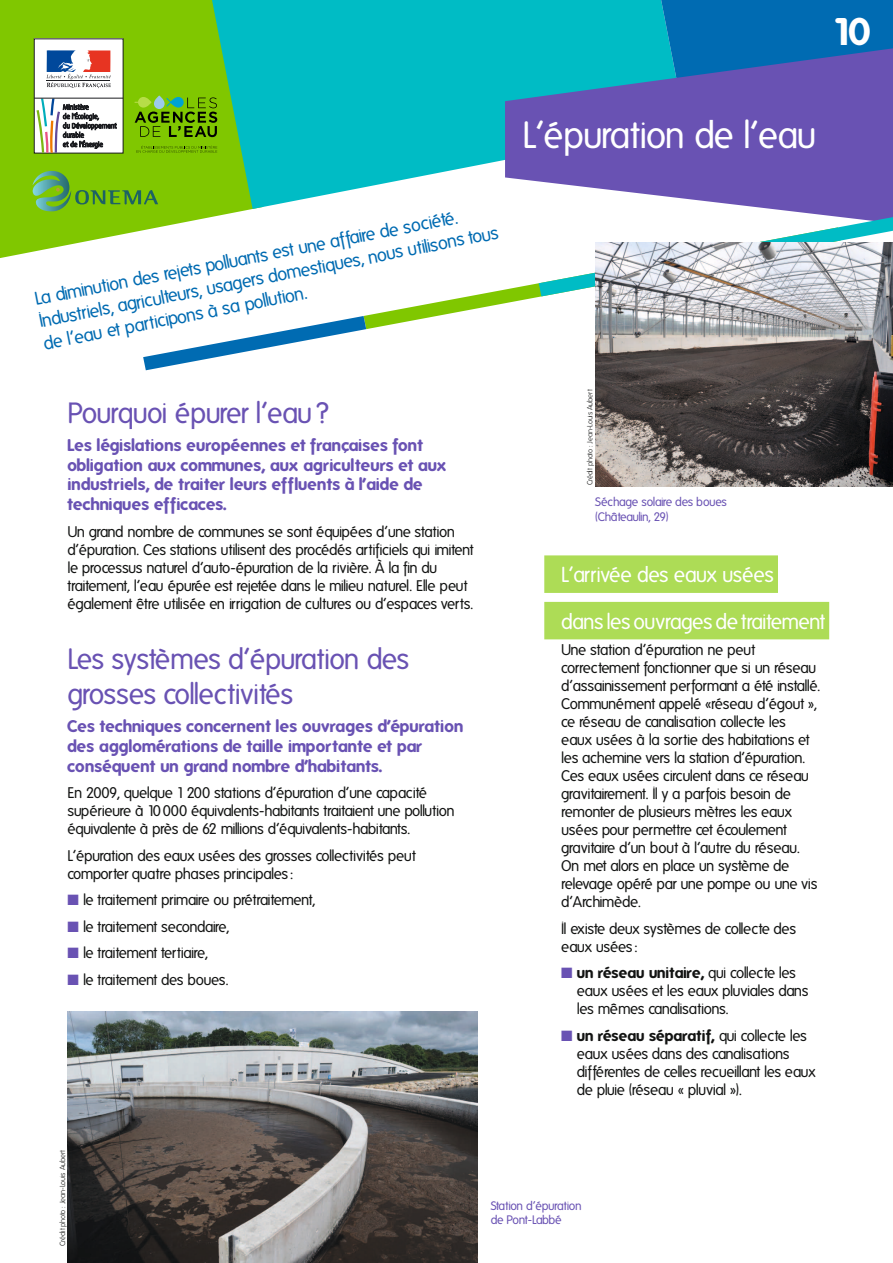
<style>
.page{position:relative;width:893px;height:1263px;background:#fff}
.page>*{position:absolute;margin:0;border:0;box-sizing:border-box;transform-origin:0 0}
.t1{font:700 37.5px "Folks";color:#fff}
.TITRE_FICHE{font:36.75px "Folks";letter-spacing:-.035em;color:#fff}
.TITRE{font:28.5px/34.2px "Folks";letter-spacing:-.03em;color:#6952b3}
.ENCADRE_VERT{font:21px "Folks";letter-spacing:-.03em;color:#fff}
.CHAPEAU{font:18px/22.5px "Folks";color:#006bb2}
.ACCROCHE{font:700 16.5px/19.8px "Folks";color:#6952b3}
.TEXTE_COURANT{font:15px/18px "Folks";letter-spacing:-.035em;color:#131413}
.LEGENDE{font:12px/14.4px "Folks";letter-spacing:-.035em;color:#6952b3}
.CREDIT_PHOTO{font:300 7.5px "Folks";letter-spacing:-.035em;color:#131413}
.s1{color:#6952b3}
.s2{font-weight:700}
</style>
<div class="page">
<svg style="left:0;top:0;width:252px;height:258px;fill:#80c700"></svg>
<svg style="left:212px;top:0;width:449px;height:209px;background:#1ec2be"></svg>
<div style="left:661px;top:0;width:232px;height:48px;background:#006bb2"></div>
<svg style="left:505px;top:48px;width:388px;height:169px;background:#6770bc"></svg>
<svg style="left:32px;top:171px;width:126px;height:41px;background:#6fb623"></svg>
<div style="left:34px;top:39px;width:89px;height:114px;background:#fff"></div>
<div style="left:34px;top:38px;width:89px;height:115px;border:1px solid #1b1c20"></div>
<svg style="left:46px;top:51px;width:65px;height:37px"></svg>
<hr style="left:34px;top:98px;width:89px;height:1px;background:#1b1c20">
<svg style="left:36px;top:98px;width:80px;height:55px"></svg>
<svg style="left:154px;top:95px;width:11px;height:14px"></svg>
<svg style="left:134px;top:97px;width:83px;height:40px;background:#629b10"></svg>
<svg style="left:136px;top:145px;width:81px;height:8px"></svg>
<svg style="left:364px;top:283px;width:180px;height:46px"></svg>
<svg style="left:143px;top:316px;width:223px;height:54px"></svg>
<svg style="left:539px;top:217px;width:354px;height:79px"></svg>
<div style="left:544px;top:555px;width:234px;height:38px;background:#addc56"></div>
<div style="left:544px;top:602px;width:285px;height:37px;background:#addc56"></div>
<img style="left:595px;top:242px;width:298px;height:244px">
<img style="left:67px;top:1011px;width:410px;height:252px">
<p class="t1" style="left:834px;top:10px;width:38px">10</p>
<p class="CHAPEAU" style="left:33px;top:288px;width:469px;rotate:-11deg">La diminution des rejets polluants est une affaire de société.<br>Industriels, agriculteurs, usagers domestiques, nous utilisons tous de l’eau et participons à sa pollution.</p>
<p class="TITRE" style="left:67px;top:396px;width:263px">Pourquoi épurer l’eau ?</p>
<p class="ACCROCHE" style="left:67px;top:435px;width:381px">Les législations européennes et françaises font obligation aux communes, aux agriculteurs et aux industriels, de traiter leurs effluents à l’aide de techniques efficaces.</p>
<p class="TEXTE_COURANT" style="left:67px;top:523px;width:407px">Un grand nombre de communes se sont équipées d’une station d’épuration. Ces stations utilisent des procédés artificiels qui imitent le processus naturel d’auto-épuration de la rivière. À la fin du traitement, l’eau épurée est rejetée dans le milieu naturel. Elle peut également être utilisée en irrigation de cultures ou d’espaces verts.</p>
<p class="TITRE" style="left:67px;top:643px;width:343px">Les systèmes d’épuration des grosses collectivités</p>
<p class="ACCROCHE" style="left:67px;top:716px;width:398px">Ces techniques concernent les ouvrages d’épuration des agglomérations de taille importante et par conséquent un grand nombre d’habitants.</p>
<p class="TEXTE_COURANT" style="left:67px;top:784px;width:389px">En 2009, quelque 1 200 stations d’épuration d’une capacité supérieure à 10 000 équivalents-habitants traitaient une pollution équivalente à près de 62 millions d’équivalents-habitants.</p>
<p class="TEXTE_COURANT" style="left:67px;top:847px;width:350px">L’épuration des eaux usées des grosses collectivités peut comporter quatre phases principales :</p>
<p class="TEXTE_COURANT" style="left:67px;top:891px;width:249px"><span class="s1">■</span> le traitement primaire ou prétraitement,</p>
<p class="TEXTE_COURANT" style="left:67px;top:918px;width:164px"><span class="s1">■</span> le traitement secondaire,</p>
<p class="TEXTE_COURANT" style="left:67px;top:944px;width:142px"><span class="s1">■</span> le traitement tertiaire,</p>
<p class="TEXTE_COURANT" style="left:67px;top:971px;width:162px"><span class="s1">■</span> le traitement des boues.</p>
<p class="TITRE_FICHE" style="left:522px;top:115px;width:296px">L’épuration de l’eau</p>
<p class="CREDIT_PHOTO" style="left:586px;top:485px;width:98px;rotate:-90deg">Crédit photo : Jean-Louis Aubert</p>
<p class="LEGENDE" style="left:595px;top:495px;width:133px">Séchage solaire des boues (Châteaulin, 29)</p>
<p class="ENCADRE_VERT" style="left:561px;top:563px;width:214px">L’arrivée des eaux usées</p>
<p class="ENCADRE_VERT" style="left:561px;top:610px;width:265px">dans les ouvrages de traitement</p>
<p class="TEXTE_COURANT" style="left:561px;top:641px;width:260px">Une station d’épuration ne peut correctement fonctionner que si un réseau d’assainissement performant a été installé.<br>Communément appelé «réseau d’égout », ce réseau de canalisation collecte les eaux usées à la sortie des habitations et les achemine vers la station d’épuration.<br>Ces eaux usées circulent dans ce réseau gravitairement. Il y a parfois besoin de remonter de plusieurs mètres les eaux usées pour permettre cet écoulement gravitaire d’un bout à l’autre du réseau.<br>On met alors en place un système de relevage opéré par une pompe ou une vis d’Archimède.</p>
<p class="TEXTE_COURANT" style="left:561px;top:920px;width:236px">Il existe deux systèmes de collecte des eaux usées :</p>
<p class="TEXTE_COURANT" style="left:577px;top:964px;width:233px;text-indent:-16px"><span class="s1">■</span> <span class="s2">un réseau unitaire,</span> qui collecte les eaux usées et les eaux pluviales dans les mêmes canalisations.</p>
<p class="TEXTE_COURANT" style="left:577px;top:1027px;width:240px;text-indent:-16px"><span class="s1">■</span> <span class="s2">un réseau séparatif,</span> qui collecte les eaux usées dans des canalisations différentes de celles recueillant les eaux de pluie (réseau « pluvial »).</p>
<p class="CREDIT_PHOTO" style="left:59px;top:1246px;width:98px;rotate:-90deg">Crédit photo : Jean-Louis Aubert</p>
<p class="LEGENDE" style="left:491px;top:1199px;width:92px">Station d’épuration de Pont-Labbé</p>
</div>
